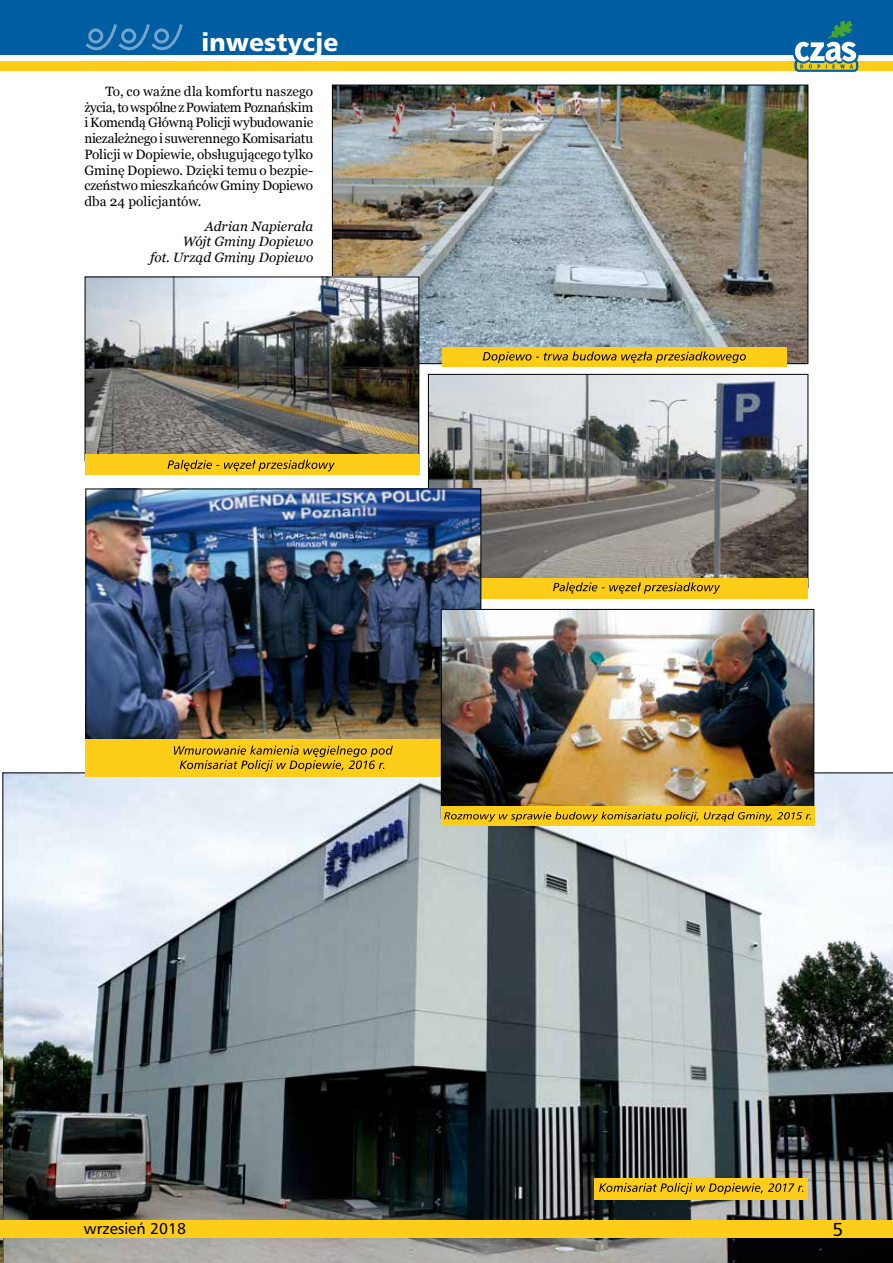
<style>
.page{position:relative;width:893px;height:1263px;background:#fff}
.page>*{position:absolute;margin:0;border:0;box-sizing:border-box;transform-origin:0 0}
.t1{font:24px "Humnst 777 Blk PL";color:#fff}
.t2{font:18px "Humnst 777 PL";color:#000}
.t3{font:15px "Humnst 777 PL";color:#000}
.t4{font:13.5px/15.8px "Georgia";letter-spacing:-.005em;color:#000;text-align:justify}
.t5{font:italic 13.5px/15.8px "Georgia";color:#000;text-align:right}
</style>
<div class="page">
<div style="left:0;top:0;width:893px;height:55px;background:#005da2"></div>
<svg style="left:2px;top:772px;width:891px;height:491px;background:#8c9496"></svg>
<img style="left:0;top:922px;width:2px;height:341px">
<svg style="left:85px;top:24px;width:98px;height:26px"></svg>
<img style="left:334px;top:87px;width:472px;height:275px">
<img style="left:430px;top:376px;width:376px;height:202px">
<img style="left:87px;top:279px;width:330px;height:176px">
<div style="left:85px;top:277px;width:334px;height:184px;border:1px solid #000"></div>
<div style="left:422px;top:578px;width:386px;height:20px;background:#fecd1a"></div>
<svg style="left:553px;top:582px;width:167px;height:12px"></svg>
<div style="left:85px;top:455px;width:334px;height:20px;background:#fecd1a"></div>
<svg style="left:168px;top:460px;width:167px;height:11px"></svg>
<div style="left:442px;top:347px;width:344px;height:20px;background:#fecd1a"></div>
<svg style="left:483px;top:351px;width:263px;height:12px"></svg>
<img style="left:87px;top:491px;width:392px;height:248px">
<div style="left:85px;top:739px;width:356px;height:37px;background:#fecd1a"></div>
<img style="left:443px;top:611px;width:369px;height:195px">
<div style="left:441px;top:806px;width:373px;height:20px;background:#fecd1a"></div>
<div style="left:594px;top:1178px;width:214px;height:21px;background:#fecd1a"></div>
<svg style="left:174px;top:745px;width:219px;height:26px"></svg>
<svg style="left:599px;top:1183px;width:204px;height:11px"></svg>
<svg style="left:444px;top:812px;width:367px;height:9px"></svg>
<div style="left:0;top:1220px;width:893px;height:17px;background:#fecd1a"></div>
<div style="left:0;top:61px;width:893px;height:9px;background:#fecd1a"></div>
<svg style="left:792px;top:21px;width:67px;height:51px"></svg>
<h1 class="t1" style="left:201px;top:26px;width:138px">inwestycje</h1>
<p class="t4" style="left:84px;top:84px;width:230px;text-indent:21px">To, co ważne dla komfortu naszego życia, to wspólne z Powiatem Poznańskim i Komendą Główną Policji wybudowanie niezależnego i suwerennego Komisariatu Policji w Dopiewie, obsługującego tylko Gminę Dopiewo. Dzięki temu o bezpie&shy;czeństwo mieszkańców Gminy Dopiewo dba 24 policjantów.</p>
<p class="t5" style="left:150px;top:218px;width:165px">Adrian Napierała<br>Wójt Gminy Dopiewo<br>fot. Urząd Gminy Dopiewo</p>
<p class="t3" style="left:84px;top:1218px;width:104px">wrzesień 2018</p>
<h2 class="t2" style="left:832px;top:1217px;width:12px">5</h2>
</div>
